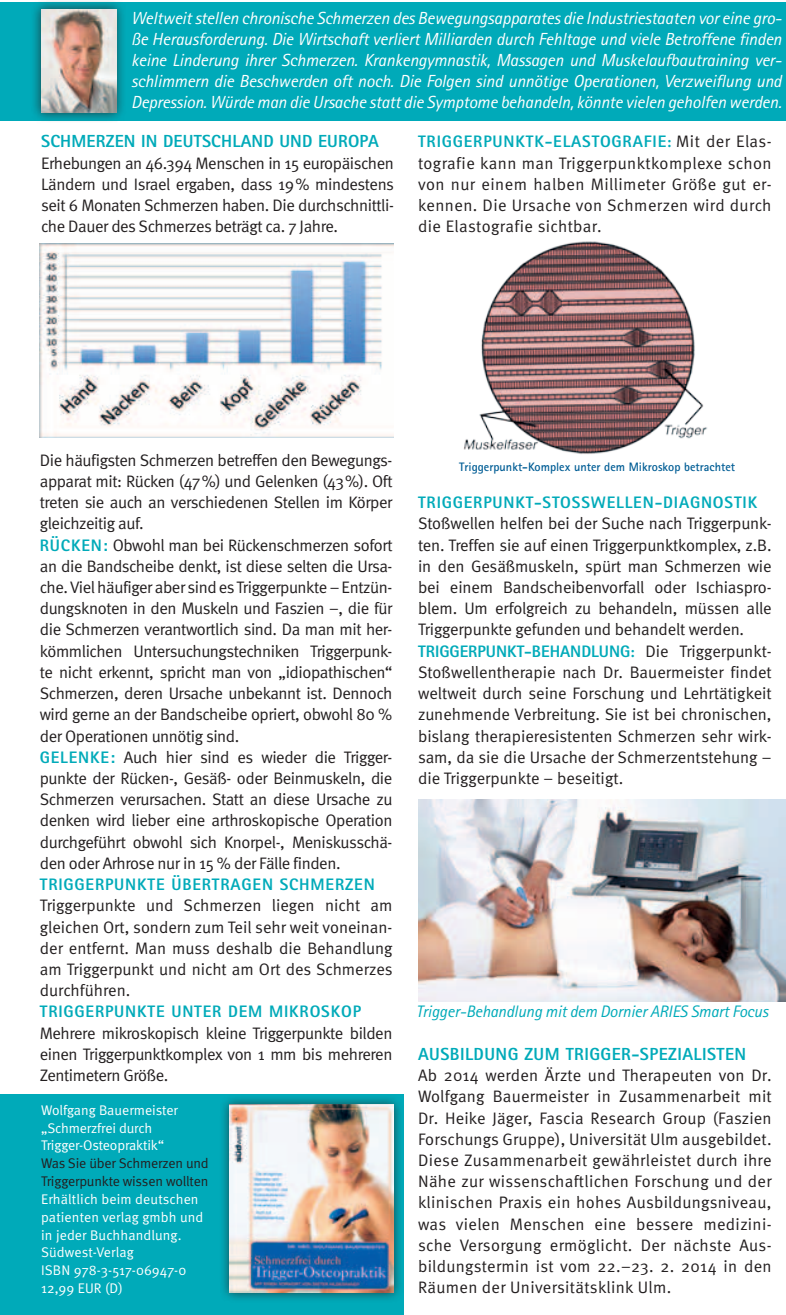
<style>
.page{position:relative;width:786px;height:1315px;background:#fff}
.page>*{position:absolute;margin:0;border:0;box-sizing:border-box;transform-origin:0 0}
.t1{font:italic 17.5px/21px "Rotis Sans Serif";letter-spacing:-.01em;color:#fff;text-align:justify}
.t2{font:800 17.5px "Rotis Sans Serif";letter-spacing:.025em;color:#00aab9}
.t3{font:16.62px/21.2px "Meta Normal";letter-spacing:-.025em;color:#231f20;text-align:justify}
.t4{font:800 16.62px "Rotis Sans Serif";letter-spacing:.05em;color:#00aab9}
.t5{font:italic 16.62px "Rotis Sans Serif";letter-spacing:-.01em;color:#00aab9}
.t6{font:800 16.62px "Rotis Sans Serif";color:#00aab9}
.t7{font:14px/17.8px "Meta Normal";letter-spacing:.005em;color:#fff}
.t8{font:14px/17.8px "Meta Normal";letter-spacing:-.01em;color:#231f20}
.t9{font:700 12.25px "Rotis Sans Serif";color:#005d95}
.s1{font-family:"Meta Plus Medium Caps";font-weight:400;font-size:15.75px}
.s2{font-family:"Meta Normal";font-weight:400;color:#231f20}
.s3{font-family:"Rotis Sans Serif";font-weight:800;color:#00aab9}
</style>
<div class="page">
<img style="left:463px;top:241px;width:244px;height:213px">
<div style="left:0;top:2px;width:785px;height:118px;background:#00aab9"></div>
<div style="left:31px;top:0;width:96px;height:123px;background:#231f20;opacity:.75"></div>
<img style="left:41px;top:9px;width:75px;height:104px">
<img style="left:418px;top:799px;width:367px;height:202px">
<img style="left:39px;top:244px;width:355px;height:194px">
<div style="left:0;top:1094px;width:404px;height:221px;background:#00aab9"></div>
<div style="left:219px;top:1094px;width:185px;height:209px;background:#231f20;opacity:.75"></div>
<img style="left:229px;top:1104px;width:164px;height:188px">
<p class="t1" style="left:131px;top:8px;width:652px">Weltweit stellen chronische Schmerzen des Bewegungsapparates die Industriestaaten vor eine gro&shy;ße Herausforderung. Die Wirtschaft verliert Milliarden durch Fehltage und viele Betroffene finden keine Linderung ihrer Schmerzen. Krankengymnastik, Massagen und Muskelaufbautraining ver&shy;schlimmern die Beschwerden oft noch. Die Folgen sind unnötige Operationen, Verzweiflung und Depression. Würde man die Ursache statt die Symptome behandeln, könnte vielen geholfen werden.</p>
<p class="t2" style="left:41px;top:130px;width:339px">SCHMERZEN IN DEUTSCHLAND UND EUROPA</p>
<p class="t3" style="left:41px;top:152px;width:354px">Erhebungen an 46.394 Menschen in 15 europäischen Ländern und Israel ergaben, dass 19% mindestens seit 6 Monaten Schmerzen haben. Die durchschnittli&shy;che Dauer des Schmerzes beträgt ca. 7 Jahre.</p>
<p class="t4" style="left:418px;top:131px;width:355px">TRIGGERPUNKTK-ELASTOGRAFIE<span class="s1">:</span> <span class="s2">Mit der Elas-</span></p>
<p class="t3" style="left:418px;top:152px;width:355px">tografie kann man Triggerpunktkomplexe schon von nur einem halben Millimeter Größe gut er&shy;kennen. Die Ursache von Schmerzen wird durch die Elastografie sichtbar.</p>
<p class="t3" style="left:40px;top:449px;width:354px;text-align:left">Die häufigsten Schmerzen betreffen den Bewegungs&shy;apparat mit: Rücken (47%) und Gelenken (43%). Oft treten sie auch an verschiedenen Stellen im Körper gleichzeitig auf.<br><span class="s3">RÜCKEN:</span> Obwohl man bei Rückenschmerzen sofort an die Bandscheibe denkt, ist diese selten die Ursa&shy;che. Viel häufiger aber sind es Triggerpunkte – Entzün&shy;dungsknoten in den Muskeln und Faszien –, die für die Schmerzen verantwortlich sind. Da man mit her&shy;kömmlichen Untersuchungstechniken Triggerpunk&shy;te nicht erkennt, spricht man von „idiopathischen“ Schmerzen, deren Ursache unbekannt ist. Dennoch wird gerne an der Bandscheibe opriert, obwohl 80 % der Operationen unnötig sind.<br><span class="s3">GELENKE:</span> Auch hier sind es wieder die Trigger&shy;punkte der Rücken-, Gesäß- oder Beinmuskeln, die Schmerzen verursachen. Statt an diese Ursache zu denken wird lieber eine arthroskopische Operation durchgeführt obwohl sich Knorpel-, Meniskusschä&shy;den oder Arhrose nur in 15 % der Fälle finden.</p>
<p class="t4" style="left:40px;top:874px;width:336px">TRIGGERPUNKTE ÜBERTRAGEN SCHMERZEN</p>
<p class="t3" style="left:40px;top:894px;width:354px">Triggerpunkte und Schmerzen liegen nicht am gleichen Ort, sondern zum Teil sehr weit voneinan&shy;der entfernt. Man muss deshalb die Behandlung am Triggerpunkt und nicht am Ort des Schmerzes durchführen.</p>
<p class="t4" style="left:40px;top:1001px;width:322px">TRIGGERPUNKTE UNTER DEM MIKROSKOP</p>
<p class="t3" style="left:40px;top:1022px;width:354px">Mehrere mikroskopisch kleine Triggerpunkte bilden einen Triggerpunktkomplex von 1 mm bis mehreren Zentimetern Größe.</p>
<p class="t7" style="left:41px;top:1100px;width:138px">Wolfgang Bauermeister „Schmerzfrei durch<br>Trigger-Osteopraktik“</p>
<p class="t8" style="left:41px;top:1154px;width:169px">Was Sie über Schmerzen und<br>Triggerpunkte wissen wollten</p>
<p class="t7" style="left:41px;top:1190px;width:164px">Erhältlich beim deutschen patienten verlag gmbh und in jeder Buchhandlung.<br>Südwest-Verlag<br>ISBN 978-3-517-06947-0<br>12,99 EUR (D)</p>
<p class="t9" style="left:459px;top:459px;width:277px">Triggerpunkt-Komplex unter dem Mikroskop betrachtet</p>
<p class="t4" style="left:418px;top:492px;width:340px">TRIGGERPUNKT-STOSSWELLEN-DIAGNOSTIK</p>
<p class="t3" style="left:418px;top:513px;width:355px">Stoßwellen helfen bei der Suche nach Triggerpunk&shy;ten. Treffen sie auf einen Triggerpunktkomplex, z.B. in den Gesäßmuskeln, spürt man Schmerzen wie bei einem Bandscheibenvorfall oder Ischiaspro&shy;blem. Um erfolgreich zu behandeln, müssen alle Triggerpunkte gefunden und behandelt werden.</p>
<p class="t6" style="left:418px;top:640px;width:355px">TRIGGERPUNKT-BEHANDLUNG<span class="s1">:</span> <span class="s2">Die Triggerpunkt-</span></p>
<p class="t3" style="left:418px;top:661px;width:355px">Stoßwellentherapie nach Dr. Bauermeister findet weltweit durch seine Forschung und Lehrtätigkeit zunehmende Verbreitung. Sie ist bei chronischen, bislang therapieresistenten Schmerzen sehr wirk&shy;sam, da sie die Ursache der Schmerzentstehung – die Triggerpunkte – beseitigt.</p>
<p class="t5" style="left:416px;top:1002px;width:353px">Trigger-Behandlung mit dem Dornier ARIES Smart Focus</p>
<p class="t2" style="left:418px;top:1042px;width:329px">AUSBILDUNG ZUM TRIGGER-SPEZIALISTEN</p>
<p class="t3" style="left:418px;top:1064px;width:355px">Ab 2014 werden Ärzte und Therapeuten von Dr.<br>Wolfgang Bauermeister in Zusammenarbeit mit Dr. Heike Jäger, Fascia Research Group (Faszien Forschungs Gruppe), Universität Ulm ausgebildet.<br>Diese Zusammenarbeit gewährleistet durch ihre Nähe zur wissenschaftlichen Forschung und der klinischen Praxis ein hohes Ausbildungsniveau, was vielen Menschen eine bessere medizini&shy;sche Versorgung ermöglicht. Der nächste Aus&shy;bildungstermin ist vom 22.–23. 2. 2014 in den Räumen der Universitätsklink Ulm.</p>
</div>
